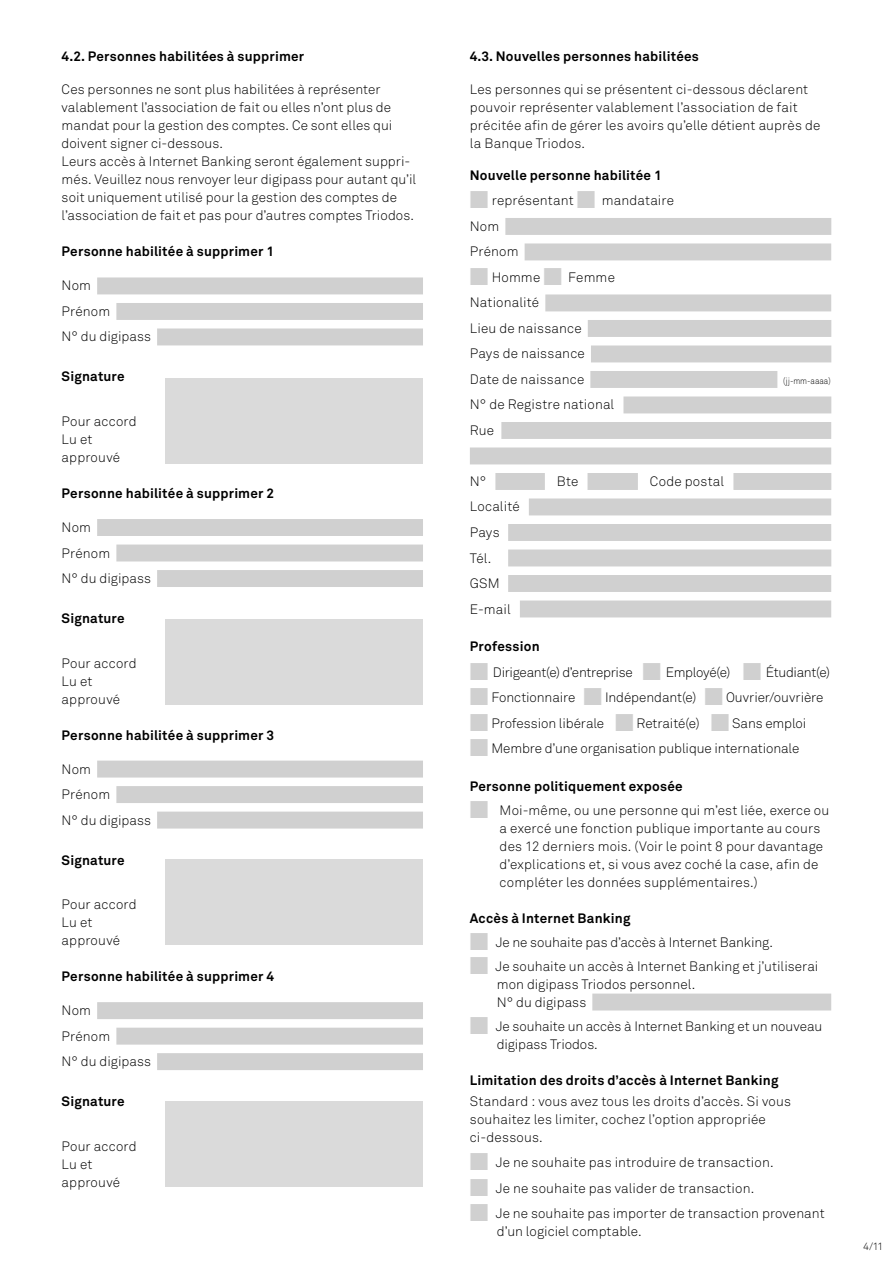
<style>
.page{position:relative;width:893px;height:1263px;background:#fff}
.page>*{position:absolute;margin:0;border:0;box-sizing:border-box;transform-origin:0 0}
.t1{font:300 13.5px/18px "Akkurat";letter-spacing:.005em;color:#000}
.t2{font:700 13.5px "Akkurat";letter-spacing:.015em;color:#000}
.t3{font:300 13.5px "Akkurat";letter-spacing:-.025em;color:#000}
.t4{font:300 10.5px "Akkurat";color:#000}
.t5{font:300 9px "Akkurat";color:#000;scale:.88 1}
.s1{color:#d0d0d0}
</style>
<div class="page">
<div style="left:97px;top:277px;width:326px;height:17px;background:#d0d0d0"></div>
<div style="left:116px;top:303px;width:307px;height:17px;background:#d0d0d0"></div>
<div style="left:157px;top:328px;width:266px;height:17px;background:#d0d0d0"></div>
<div style="left:97px;top:519px;width:326px;height:17px;background:#d0d0d0"></div>
<div style="left:116px;top:544px;width:307px;height:17px;background:#d0d0d0"></div>
<div style="left:157px;top:570px;width:266px;height:17px;background:#d0d0d0"></div>
<div style="left:97px;top:761px;width:326px;height:16px;background:#d0d0d0"></div>
<div style="left:116px;top:786px;width:307px;height:17px;background:#d0d0d0"></div>
<div style="left:157px;top:812px;width:266px;height:16px;background:#d0d0d0"></div>
<div style="left:97px;top:1002px;width:326px;height:17px;background:#d0d0d0"></div>
<div style="left:116px;top:1028px;width:307px;height:16px;background:#d0d0d0"></div>
<div style="left:157px;top:1053px;width:266px;height:17px;background:#d0d0d0"></div>
<div style="left:505px;top:218px;width:326px;height:17px;background:#d0d0d0"></div>
<div style="left:525px;top:243px;width:306px;height:17px;background:#d0d0d0"></div>
<div style="left:545px;top:294px;width:286px;height:17px;background:#d0d0d0"></div>
<div style="left:588px;top:320px;width:243px;height:17px;background:#d0d0d0"></div>
<div style="left:591px;top:345px;width:240px;height:17px;background:#d0d0d0"></div>
<div style="left:590px;top:371px;width:187px;height:17px;background:#d0d0d0"></div>
<div style="left:623px;top:396px;width:208px;height:17px;background:#d0d0d0"></div>
<div style="left:501px;top:422px;width:330px;height:17px;background:#d0d0d0"></div>
<div style="left:470px;top:447px;width:361px;height:17px;background:#d0d0d0"></div>
<div style="left:495px;top:473px;width:50px;height:17px;background:#d0d0d0"></div>
<div style="left:587px;top:473px;width:51px;height:17px;background:#d0d0d0"></div>
<div style="left:733px;top:473px;width:98px;height:17px;background:#d0d0d0"></div>
<div style="left:529px;top:498px;width:302px;height:17px;background:#d0d0d0"></div>
<div style="left:508px;top:524px;width:323px;height:17px;background:#d0d0d0"></div>
<div style="left:508px;top:549px;width:323px;height:17px;background:#d0d0d0"></div>
<div style="left:508px;top:575px;width:323px;height:17px;background:#d0d0d0"></div>
<div style="left:520px;top:600px;width:311px;height:17px;background:#d0d0d0"></div>
<div style="left:592px;top:993px;width:239px;height:17px;background:#d0d0d0"></div>
<div style="left:166px;top:378px;width:257px;height:85px;background:#dadada"></div>
<div style="left:166px;top:619px;width:257px;height:85px;background:#dadada"></div>
<div style="left:166px;top:859px;width:257px;height:85px;background:#dadada"></div>
<div style="left:166px;top:1101px;width:257px;height:85px;background:#dadada"></div>
<p class="t2" style="left:62px;top:48px;width:244px">4.2. Personnes habilitées à supprimer</p>
<p class="t1" style="left:62px;top:81px;width:356px">Ces personnes ne sont plus habilitées à représenter valablement l’association de fait ou elles n’ont plus de mandat pour la gestion des comptes. Ce sont elles qui doivent signer ci-dessous.<br>Leurs accès à Internet Banking seront également suppri&shy;més. Veuillez nous renvoyer leur digipass pour autant qu’il soit uniquement utilisé pour la gestion des comptes de l’association de fait et pas pour d’autres comptes Triodos.</p>
<p class="t2" style="left:62px;top:243px;width:214px">Personne habilitée à supprimer 1</p>
<p class="t1" style="left:62px;top:273px;width:91px;line-height:25.5px">Nom<br>Prénom<br>N° du digipass</p>
<p class="t2" style="left:62px;top:368px;width:65px">Signature</p>
<p class="t1" style="left:62px;top:412px;width:77px">Pour accord<br>Lu et approuvé</p>
<p class="t2" style="left:62px;top:485px;width:214px">Personne habilitée à supprimer 2</p>
<p class="t1" style="left:62px;top:515px;width:91px;line-height:25.5px">Nom<br>Prénom<br>N° du digipass</p>
<p class="t2" style="left:62px;top:610px;width:65px">Signature</p>
<p class="t1" style="left:62px;top:654px;width:77px">Pour accord<br>Lu et approuvé</p>
<p class="t2" style="left:62px;top:726px;width:214px">Personne habilitée à supprimer 3</p>
<p class="t1" style="left:62px;top:756px;width:91px;line-height:25.5px">Nom<br>Prénom<br>N° du digipass</p>
<p class="t2" style="left:62px;top:851px;width:65px">Signature</p>
<p class="t1" style="left:62px;top:896px;width:77px">Pour accord<br>Lu et approuvé</p>
<p class="t2" style="left:62px;top:968px;width:214px">Personne habilitée à supprimer 4</p>
<p class="t1" style="left:62px;top:998px;width:91px;line-height:25.5px">Nom<br>Prénom<br>N° du digipass</p>
<p class="t2" style="left:62px;top:1093px;width:65px">Signature</p>
<p class="t1" style="left:62px;top:1137px;width:77px">Pour accord<br>Lu et approuvé</p>
<p class="t2" style="left:470px;top:48px;width:231px">4.3. Nouvelles personnes habilitées</p>
<p class="t1" style="left:470px;top:81px;width:352px">Les personnes qui se présentent ci-dessous déclarent pouvoir représenter valablement l’association de fait précitée afin de gérer les avoirs qu’elle détient auprès de la Banque Triodos.</p>
<p class="t2" style="left:470px;top:167px;width:193px">Nouvelle personne habilitée 1</p>
<p class="t1" style="left:470px;top:188px;width:206px;line-height:25.5px"><span class="s1">■</span> représentant <span class="s1">■</span> mandataire<br>Nom<br>Prénom</p>
<p class="t1" style="left:470px;top:265px;width:147px;line-height:25.5px"><span class="s1">■</span> Homme <span class="s1">■</span> Femme<br>Nationalité<br>Lieu de naissance<br>Pays de naissance<br>Date de naissance</p>
<p class="t5" style="left:783px;top:375px;width:56px">(jj-mm-aaaa)</p>
<p class="t1" style="left:470px;top:392px;width:146px;line-height:25.5px">N° de Registre national<br>Rue</p>
<p class="t1" style="left:470px;top:472px;width:18px">N°</p>
<p class="t1" style="left:557px;top:472px;width:23px">Bte</p>
<p class="t1" style="left:650px;top:472px;width:76px">Code postal</p>
<p class="t1" style="left:470px;top:494px;width:51px;line-height:25.5px">Localité<br>Pays<br>Tél.<br>GSM<br>E-mail</p>
<p class="t2" style="left:470px;top:638px;width:71px">Profession</p>
<p class="t3" style="left:470px;top:664px;width:362px"><span class="s1">■</span> Dirigeant(e) d’entreprise <span class="s1">■</span> Employé(e) <span class="s1">■</span> Étudiant(e)</p>
<p class="t1" style="left:470px;top:688px;width:355px"><span class="s1">■</span> Fonctionnaire <span class="s1">■</span> Indépendant(e) <span class="s1">■</span> Ouvrier/ouvrière</p>
<p class="t1" style="left:470px;top:714px;width:338px"><span class="s1">■</span> Profession libérale <span class="s1">■</span> Retraité(e) <span class="s1">■</span> Sans emploi</p>
<p class="t1" style="left:470px;top:739px;width:331px"><span class="s1">■</span> Membre d’une organisation publique internationale</p>
<p class="t2" style="left:470px;top:777px;width:214px">Personne politiquement exposée</p>
<p class="t1" style="left:500px;top:801px;width:331px;text-indent:-30px"><span class="s1">■</span> Moi-même, ou une personne qui m’est liée, exerce ou a exercé une fonction publique importante au cours des 12 derniers mois. (Voir le point 8 pour davantage d’explications et, si vous avez coché la case, afin de compléter les données supplémentaires.)</p>
<p class="t2" style="left:470px;top:909px;width:162px">Accès à Internet Banking</p>
<p class="t1" style="left:470px;top:933px;width:305px"><span class="s1">■</span> Je ne souhaite pas d’accès à Internet Banking.</p>
<p class="t1" style="left:497px;top:957px;width:323px;text-indent:-27px"><span class="s1">■</span> Je souhaite un accès à Internet Banking et j’utiliserai mon digipass Triodos personnel.<br>N° du digipass</p>
<p class="t1" style="left:497px;top:1017px;width:327px;text-indent:-27px"><span class="s1">■</span> Je souhaite un accès à Internet Banking et un nouveau digipass Triodos.</p>
<p class="t2" style="left:470px;top:1071px;width:310px">Limitation des droits d’accès à Internet Banking</p>
<p class="t1" style="left:470px;top:1092px;width:323px">Standard : vous avez tous les droits d’accès. Si vous souhaitez les limiter, cochez l’option appropriée ci-dessous.</p>
<p class="t1" style="left:470px;top:1153px;width:305px"><span class="s1">■</span> Je ne souhaite pas introduire de transaction.</p>
<p class="t1" style="left:470px;top:1179px;width:286px"><span class="s1">■</span> Je ne souhaite pas valider de transaction.</p>
<p class="t1" style="left:497px;top:1204px;width:329px;text-indent:-27px"><span class="s1">■</span> Je ne souhaite pas importer de transaction provenant d’un logiciel comptable.</p>
<p class="t4" style="left:863px;top:1240px;width:22px">4/11</p>
</div>
